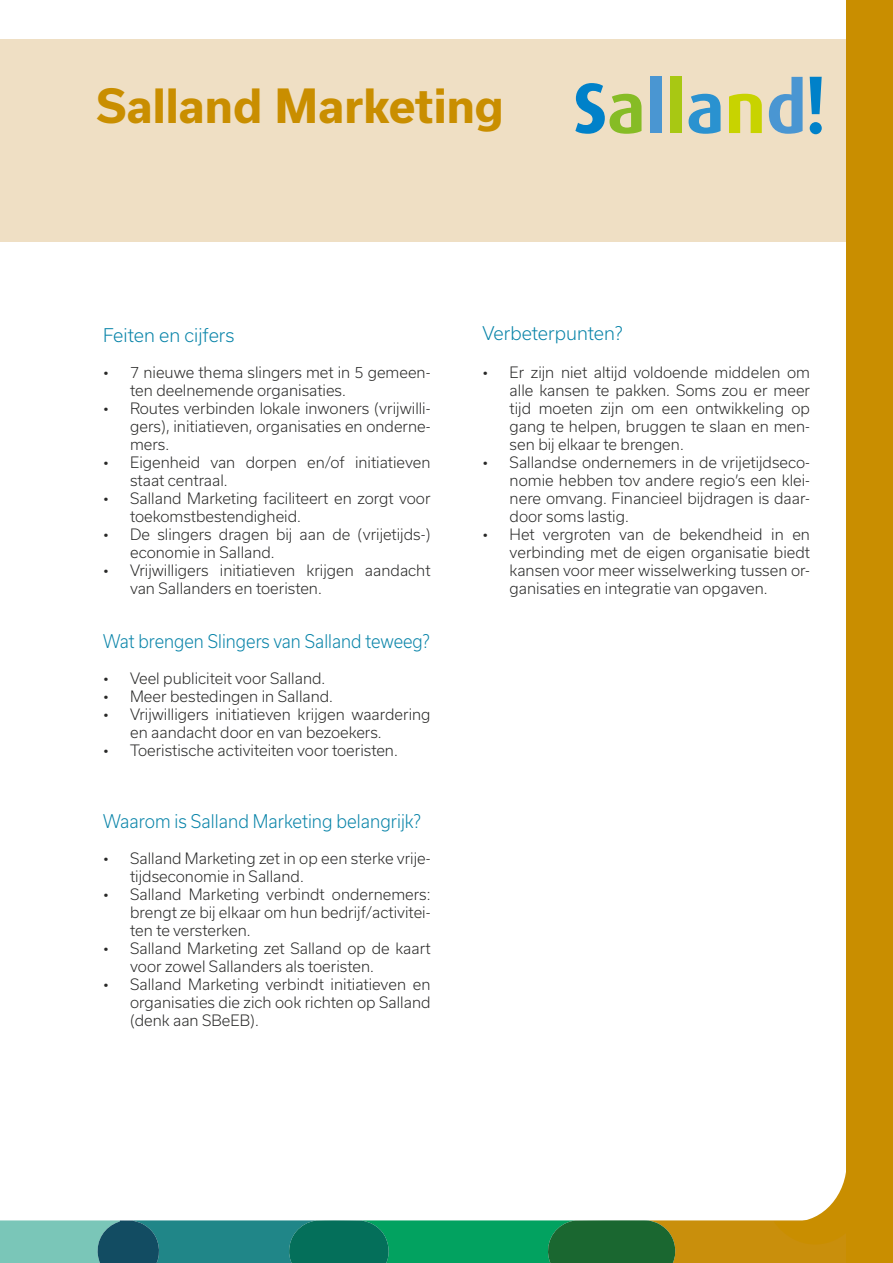
<style>
.page{position:relative;width:893px;height:1263px;background:#fff}
.page>*{position:absolute;margin:0;border:0;box-sizing:border-box;transform-origin:0 0}
.t1{font:700 45px "Usual";color:#c98e00}
.t2{font:300 18px "Usual";color:#0783a8;scale:.92 1}
.t3{font:300 18px "Usual";color:#0783a8;scale:.94 1}
.t4{font:300 18px "Usual";color:#0783a8}
.t5{font:300 15px/18px "Usual";color:#282827}
</style>
<div class="page">
<div style="left:0;top:39px;width:893px;height:203px;background:#efdfc4"></div>
<svg style="left:575px;top:83px;width:66px;height:51px"></svg>
<div style="left:650px;top:77px;width:11px;height:56px;background:#4a96d2"></div>
<div style="left:670px;top:77px;width:12px;height:56px;background:#a8c813"></div>
<svg style="left:689px;top:94px;width:32px;height:40px"></svg>
<svg style="left:729px;top:94px;width:33px;height:39px"></svg>
<svg style="left:769px;top:77px;width:34px;height:57px"></svg>
<svg style="left:810px;top:77px;width:12px;height:57px"></svg>
<div style="left:846px;top:0;width:47px;height:1263px;background:#c98e00"></div>
<svg style="left:0;top:1172px;width:846px;height:91px"></svg>
<h1 class="t1" style="left:97px;top:80px;width:409px">Salland Marketing</h1>
<p class="t4" style="left:103px;top:325px;width:133px">Feiten en cijfers</p>
<p class="t5" style="left:130px;top:363px;width:302px;text-indent:-27px">• 7 nieuwe thema slingers met in 5 gemeen&shy;ten deelnemende organisaties.</p>
<p class="t5" style="left:130px;top:399px;width:302px;text-align:justify;text-indent:-27px">• Routes verbinden lokale inwoners (vrijwilli&shy;gers), initiatieven, organisaties en onderne&shy;mers.</p>
<p class="t5" style="left:130px;top:453px;width:302px;text-indent:-27px">• Eigenheid van dorpen en/of initiatieven staat centraal.</p>
<p class="t5" style="left:130px;top:489px;width:302px;text-indent:-27px">• Salland Marketing faciliteert en zorgt voor toekomstbestendigheid.</p>
<p class="t5" style="left:130px;top:525px;width:302px;text-indent:-27px">• De slingers dragen bij aan de (vrijetijds-) economie in Salland.</p>
<p class="t5" style="left:130px;top:561px;width:302px;text-indent:-27px">• Vrijwilligers initiatieven krijgen aandacht van Sallanders en toeristen.</p>
<p class="t2" style="left:103px;top:631px;width:356px">Wat brengen Slingers van Salland teweeg?</p>
<p class="t5" style="left:103px;top:669px;width:224px">• Veel publiciteit voor Salland.</p>
<p class="t5" style="left:103px;top:687px;width:231px">• Meer bestedingen in Salland.</p>
<p class="t5" style="left:130px;top:705px;width:302px;text-indent:-27px">• Vrijwilligers initiatieven krijgen waardering en aandacht door en van bezoekers.</p>
<p class="t5" style="left:103px;top:741px;width:296px">• Toeristische activiteiten voor toeristen.</p>
<p class="t3" style="left:103px;top:811px;width:339px">Waarom is Salland Marketing belangrijk?</p>
<p class="t5" style="left:130px;top:849px;width:302px;text-indent:-27px">• Salland Marketing zet in op een sterke vrije&shy;tijdseconomie in Salland.</p>
<p class="t5" style="left:130px;top:885px;width:302px;text-align:justify;text-indent:-27px">• Salland Marketing verbindt ondernemers: brengt ze bij elkaar om hun bedrijf/activitei&shy;ten te versterken.</p>
<p class="t5" style="left:130px;top:939px;width:302px;text-indent:-27px">• Salland Marketing zet Salland op de kaart voor zowel Sallanders als toeristen.</p>
<p class="t5" style="left:130px;top:975px;width:302px;text-align:justify;text-indent:-27px">• Salland Marketing verbindt initiatieven en organisaties die zich ook richten op Salland (denk aan SBeEB).</p>
<p class="t4" style="left:483px;top:323px;width:141px">Verbeterpunten?</p>
<p class="t5" style="left:510px;top:363px;width:302px;text-align:justify;text-indent:-27px">• Er zijn niet altijd voldoende middelen om alle kansen te pakken. Soms zou er meer tijd moeten zijn om een ontwikkeling op gang te helpen, bruggen te slaan en men&shy;sen bij elkaar te brengen.</p>
<p class="t5" style="left:510px;top:453px;width:302px;text-align:justify;text-indent:-27px">• Sallandse ondernemers in de vrijetijdseco&shy;nomie hebben tov andere regio’s een klei&shy;nere omvang. Financieel bijdragen is daar&shy;door soms lastig.</p>
<p class="t5" style="left:510px;top:525px;width:302px;text-align:justify;text-indent:-27px">• Het vergroten van de bekendheid in en verbinding met de eigen organisatie biedt kansen voor meer wisselwerking tussen or&shy;ganisaties en integratie van opgaven.</p>
</div>
